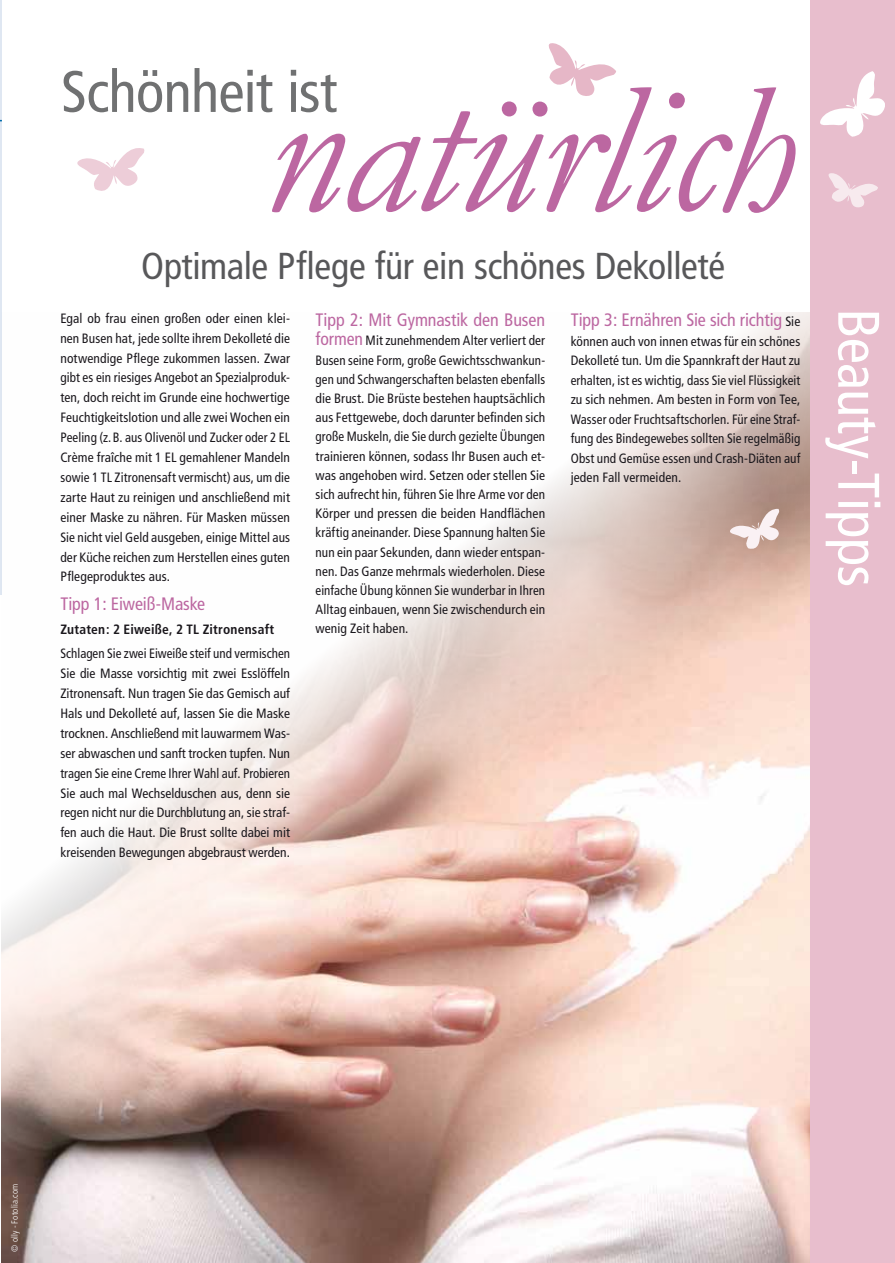
<style>
.page{position:relative;width:895px;height:1263px;background:#fff}
.page>*{position:absolute;margin:0;border:0;box-sizing:border-box;transform-origin:0 0}
.t1{font:italic 188.4px "Garamond";letter-spacing:-.015em;color:#bc67a1}
.t2{font:condensed 58.5px "Frutiger";letter-spacing:-.015em;color:#707172}
.t3{font:condensed 58.5px "Frutiger";letter-spacing:-.01em;color:#fff}
.t4{font:condensed 37.5px "Frutiger";letter-spacing:-.01em;color:#58585a}
.t5{font:condensed 18px "Frutiger";letter-spacing:-.005em;color:#bc67a1}
.t6{font:condensed 13.5px/19.2px "Frutiger";letter-spacing:.005em;color:#1a171c;text-align:justify}
.t7{font:condensed 13.5px/20px "Frutiger";letter-spacing:.005em;color:#1a171c;text-align:justify;scale:.96 1}
.t8{font:700 condensed 13.5px "Frutiger";letter-spacing:.015em;color:#1a171c}
.t9{font:300 condensed 9px "Frutiger";letter-spacing:.02em;color:#fff}
.s1{font-size:18px;color:#bc67a1}
.s2{font-size:13.5px;color:#1a171c}
</style>
<div class="page">
<hr style="left:0;top:0;width:2px;height:595px;background:#dfe7f2">
<img style="left:2px;top:313px;width:809px;height:950px">
<div style="left:811px;top:0;width:84px;height:1263px;background:#e8becd"></div>
<svg style="left:548px;top:43px;width:68px;height:53px"></svg>
<svg style="left:820px;top:71px;width:65px;height:66px"></svg>
<svg style="left:828px;top:173px;width:50px;height:35px"></svg>
<svg style="left:77px;top:148px;width:68px;height:43px"></svg>
<svg style="left:727px;top:508px;width:53px;height:43px"></svg>
<h2 class="t2" style="left:61px;top:58px;width:278px">Schönheit ist</h2>
<h1 class="t1" style="left:263px;top:38px;width:533px">natürlich</h1>
<h3 class="t4" style="left:141px;top:244px;width:585px">Optimale Pflege für ein schönes Dekolleté</h3>
<p class="t6" style="left:60px;top:308px;width:231px;line-height:20px">Egal ob frau einen großen oder einen klei&shy;nen Busen hat, jede sollte ihrem Dekolleté die notwendige Pflege zukommen lassen. Zwar gibt es ein riesiges Angebot an Spezialproduk&shy;ten, doch reicht im Grunde eine hochwertige Feuchtigkeitslotion und alle zwei Wochen ein Peeling (z.B. aus Olivenöl und Zucker oder 2 EL Crème fraîche mit 1 EL gemahlener Mandeln sowie 1 TL Zitronensaft vermischt) aus, um die zarte Haut zu reinigen und anschließend mit einer Maske zu nähren. Für Masken müssen Sie nicht viel Geld ausgeben, einige Mittel aus der Küche reichen zum Herstellen eines guten Pflegeproduktes aus.</p>
<h3 class="t5" style="left:60px;top:593px;width:146px">Tipp 1: Eiweiß-Maske</h3>
<p class="t8" style="left:60px;top:621px;width:215px">Zutaten: 2 Eiweiße, 2 TL Zitronensaft</p>
<p class="t7" style="left:60px;top:644px;width:241px">Schlagen Sie zwei Eiweiße steif und vermischen Sie die Masse vorsichtig mit zwei Esslöffeln Zitronensaft. Nun tragen Sie das Gemisch auf Hals und Dekolleté auf, lassen Sie die Maske trocknen. Anschließend mit lauwarmem Was&shy;ser abwaschen und sanft trocken tupfen. Nun tragen Sie eine Creme Ihrer Wahl auf. Probieren Sie auch mal Wechselduschen aus, denn sie regen nicht nur die Durchblutung an, sie straf&shy;fen auch die Haut. Die Brust sollte dabei mit kreisenden Bewegungen abgebraust werden.</p>
<h3 class="t5" style="left:315px;top:309px;width:231px">Tipp 2: Mit Gymnastik den Busen</h3>
<p class="t6" style="left:315px;top:331px;width:231px"><span class="s1">formen</span> Mit zunehmendem Alter verliert der Busen seine Form, große Gewichtsschwankun&shy;gen und Schwangerschaften belasten ebenfalls die Brust. Die Brüste bestehen hauptsächlich aus Fettgewebe, doch darunter befinden sich große Muskeln, die Sie durch gezielte Übungen trainieren können, sodass Ihr Busen auch et&shy;was angehoben wird. Setzen oder stellen Sie sich aufrecht hin, führen Sie Ihre Arme vor den Körper und pressen die beiden Handflächen kräftig aneinander. Diese Spannung halten Sie nun ein paar Sekunden, dann wieder entspan&shy;nen. Das Ganze mehrmals wiederholen. Diese einfache Übung können Sie wunderbar in Ihren Alltag einbauen, wenn Sie zwischendurch ein wenig Zeit haben.</p>
<h3 class="t5" style="left:571px;top:309px;width:231px">Tipp 3: Ernähren Sie sich richtig <span class="s2">Sie</span></h3>
<p class="t6" style="left:571px;top:331px;width:231px">können auch von innen etwas für ein schönes Dekolleté tun. Um die Spannkraft der Haut zu erhalten, ist es wichtig, dass Sie viel Flüssigkeit zu sich nehmen. Am besten in Form von Tee, Wasser oder Fruchtsaftschorlen. Für eine Straf&shy;fung des Bindegewebes sollten Sie regelmäßig Obst und Gemüse essen und Crash-Diäten auf jeden Fall vermeiden.</p>
<h2 class="t3" style="left:892px;top:308px;width:280px;rotate:90deg">Beauty-Tipps</h2>
<p class="t9" style="left:10px;top:1251px;width:69px;rotate:-90deg">© olly - Fotolia.com</p>
</div>
